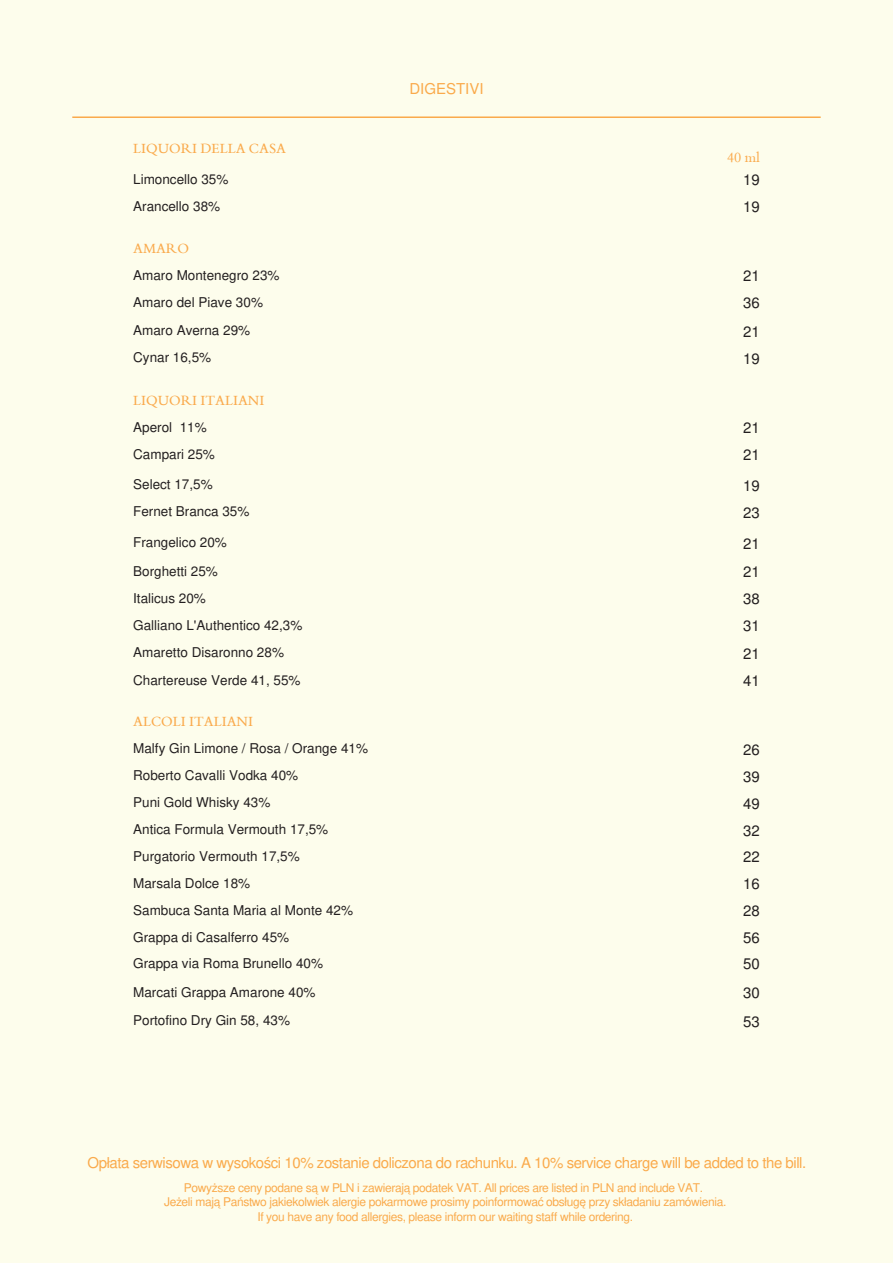
<style>
.page{position:relative;width:893px;height:1263px;background:#fdfdec}
.page>*{position:absolute;margin:0;border:0;box-sizing:border-box;transform-origin:0 0}
.t1{font:15px "Nimbus San L";letter-spacing:-.03em;color:#faaa4b}
.t2{font:15px "Nimbus San L";color:#231f20}
.t3{font:15px "Bembo Book MT Pro";color:#faaa4c}
.t4{font:15px "Nimbus San L";color:#faaa4b}
.t5{font:13.5px "Nimbus San L";color:#231f20}
.t6{font:12px/14.4px "Nimbus San L";letter-spacing:-.03em;color:#faaa4b;text-align:center}
</style>
<div class="page">
<hr style="left:72px;top:116px;width:749px;height:2px;background:#faaa4b">
<p class="t3" style="left:133px;top:139px;width:154px">LIQUORI DELLA CASA</p>
<p class="t4" style="left:409px;top:77px;width:76px">DIGESTIVI</p>
<p class="t3" style="left:727px;top:148px;width:34px">40 ml</p>
<p class="t5" style="left:133px;top:169px;width:97px">Limoncello 35%</p>
<p class="t2" style="left:743px;top:169px;width:18px">19</p>
<p class="t5" style="left:133px;top:196px;width:89px">Arancello 38%</p>
<p class="t2" style="left:743px;top:196px;width:18px">19</p>
<p class="t3" style="left:133px;top:238px;width:57px">AMARO</p>
<p class="t5" style="left:133px;top:265px;width:148px">Amaro Montenegro 23%</p>
<p class="t2" style="left:743px;top:265px;width:18px">21</p>
<p class="t5" style="left:133px;top:292px;width:131px">Amaro del Piave 30%</p>
<p class="t2" style="left:743px;top:292px;width:18px">36</p>
<p class="t5" style="left:133px;top:321px;width:119px">Amaro Averna 29%</p>
<p class="t2" style="left:743px;top:320px;width:18px">21</p>
<p class="t5" style="left:133px;top:348px;width:80px">Cynar 16,5%</p>
<p class="t2" style="left:743px;top:347px;width:18px">19</p>
<p class="t3" style="left:133px;top:391px;width:133px">LIQUORI ITALIANI</p>
<p class="t5" style="left:133px;top:418px;width:75px">Aperol 11%</p>
<p class="t2" style="left:743px;top:417px;width:18px">21</p>
<p class="t5" style="left:133px;top:445px;width:83px">Campari 25%</p>
<p class="t2" style="left:743px;top:444px;width:18px">21</p>
<p class="t5" style="left:133px;top:475px;width:81px">Select 17,5%</p>
<p class="t2" style="left:743px;top:474px;width:18px">19</p>
<p class="t5" style="left:133px;top:502px;width:118px">Fernet Branca 35%</p>
<p class="t2" style="left:743px;top:501px;width:18px">23</p>
<p class="t5" style="left:133px;top:533px;width:95px">Frangelico 20%</p>
<p class="t2" style="left:743px;top:532px;width:18px">21</p>
<p class="t5" style="left:133px;top:561px;width:86px">Borghetti 25%</p>
<p class="t2" style="left:743px;top:561px;width:18px">21</p>
<p class="t5" style="left:133px;top:588px;width:74px">Italicus 20%</p>
<p class="t2" style="left:743px;top:588px;width:18px">38</p>
<p class="t5" style="left:133px;top:615px;width:171px">Galliano L'Authentico 42,3%</p>
<p class="t2" style="left:743px;top:615px;width:18px">31</p>
<p class="t5" style="left:133px;top:643px;width:152px">Amaretto Disaronno 28%</p>
<p class="t2" style="left:743px;top:642px;width:18px">21</p>
<p class="t5" style="left:133px;top:670px;width:169px">Chartereuse Verde 41, 55%</p>
<p class="t2" style="left:743px;top:670px;width:18px">41</p>
<p class="t3" style="left:133px;top:712px;width:121px">ALCOLI ITALIANI</p>
<p class="t5" style="left:133px;top:739px;width:236px">Malfy Gin Limone / Rosa / Orange 41%</p>
<p class="t2" style="left:743px;top:738px;width:18px">26</p>
<p class="t5" style="left:133px;top:766px;width:167px">Roberto Cavalli Vodka 40%</p>
<p class="t2" style="left:743px;top:765px;width:18px">39</p>
<p class="t5" style="left:133px;top:793px;width:139px">Puni Gold Whisky 43%</p>
<p class="t2" style="left:743px;top:792px;width:18px">49</p>
<p class="t5" style="left:133px;top:820px;width:197px">Antica Formula Vermouth 17,5%</p>
<p class="t2" style="left:743px;top:819px;width:18px">32</p>
<p class="t5" style="left:133px;top:846px;width:168px">Purgatorio Vermouth 17,5%</p>
<p class="t2" style="left:743px;top:846px;width:18px">22</p>
<p class="t5" style="left:133px;top:873px;width:119px">Marsala Dolce 18%</p>
<p class="t2" style="left:743px;top:873px;width:18px">16</p>
<p class="t5" style="left:133px;top:900px;width:221px">Sambuca Santa Maria al Monte 42%</p>
<p class="t2" style="left:743px;top:900px;width:18px">28</p>
<p class="t5" style="left:133px;top:927px;width:158px">Grappa di Casalferro 45%</p>
<p class="t2" style="left:743px;top:927px;width:18px">56</p>
<p class="t5" style="left:133px;top:953px;width:191px">Grappa via Roma Brunello 40%</p>
<p class="t2" style="left:743px;top:953px;width:18px">50</p>
<p class="t5" style="left:133px;top:982px;width:184px">Marcati Grappa Amarone 40%</p>
<p class="t2" style="left:743px;top:982px;width:18px">30</p>
<p class="t5" style="left:133px;top:1011px;width:158px">Portofino Dry Gin 58, 43%</p>
<p class="t2" style="left:743px;top:1010px;width:18px">53</p>
<p class="t1" style="left:88px;top:1152px;width:720px">Opłata serwisowa w wysokości 10% zostanie doliczona do rachunku. A 10% service charge will be added to the bill.</p>
<p class="t6" style="left:164px;top:1180px;width:564px">Powyższe ceny podane są w PLN i zawierają podatek VAT. All prices are listed in PLN and include VAT.<br>Jeżeli mają Państwo jakiekolwiek alergie pokarmowe prosimy poinformować obsługę przy składaniu zamówienia.<br>If you have any food allergies, please inform our waiting staff while ordering.</p>
</div>
